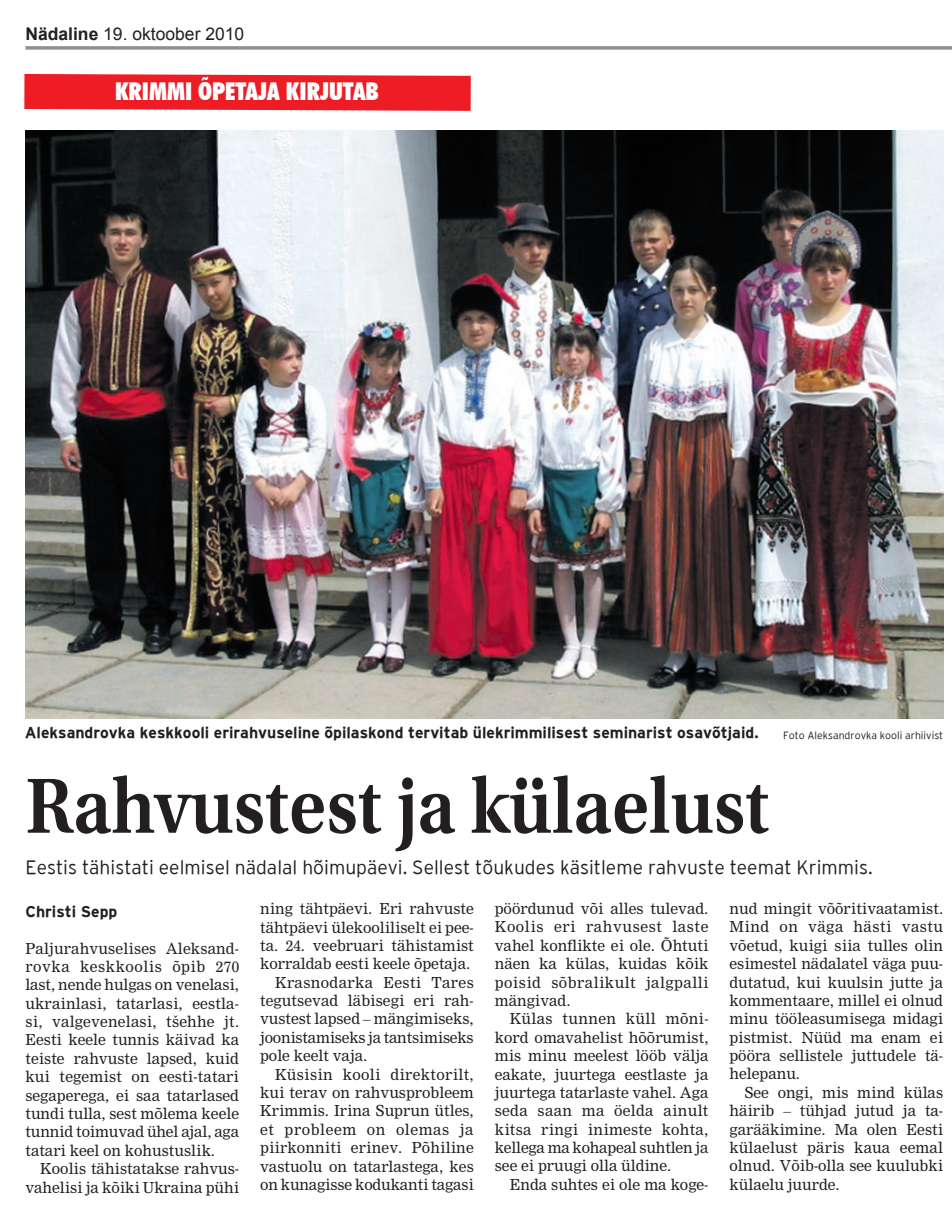
<style>
.page{position:relative;width:952px;height:1226px;background:#fff}
.page>*{position:absolute;margin:0;border:0;box-sizing:border-box;transform-origin:0 0}
.t1{font:600 82.25px "Utopia Std";color:#231f20;scale:.9 1}
.t2{font:900 condensed 24.5px "Futura BT";color:#fff}
.t3{font:300 19.25px "Interstatelight";color:#231f20}
.t4{font:17.5px "Arial";color:#231f20}
.t5{font:700 15.75px "Interstatebold";color:#231f20}
.t6{font:14.88px/18.4px "Nimrod";color:#231f20;text-align:justify}
.t7{font:14.88px "Nimrod";letter-spacing:.02em;color:#231f20}
.t8{font:14.88px "Nimrod";letter-spacing:.025em;color:#231f20}
.t9{font:14.88px "Nimrod";letter-spacing:.04em;color:#231f20}
.t10{font:300 10.5px "Interstatelight";color:#231f20}
.s1{font-weight:700}
</style>
<div class="page">
<svg style="left:25px;top:46px;width:927px;height:4px;background:#9e9d9d"></svg>
<img style="left:25px;top:130px;width:918px;height:588px">
<svg style="left:24px;top:74px;width:447px;height:37px;background:#ee2830"></svg>
<p class="t4" style="left:25px;top:22px;width:220px"><span class="s1">Nädaline</span> 19. oktoober 2010</p>
<h2 class="t2" style="left:115px;top:77px;width:265px">KRIMMI ÕPETAJA KIRJUTAB</h2>
<p class="t5" style="left:25px;top:723px;width:735px">Aleksandrovka keskkooli erirahvuseline õpilaskond tervitab ülekrimmilisest seminarist osavõtjaid.</p>
<p class="t10" style="left:783px;top:729px;width:162px">Foto Aleksandrovka kooli arhiivist</p>
<h1 class="t1" style="left:25px;top:759px;width:828px">Rahvustest ja külaelust</h1>
<p class="t3" style="left:25px;top:856px;width:849px">Eestis tähistati eelmisel nädalal hõimupäevi. Sellest tõukudes käsitleme rahvuste teemat Krimmis.</p>
<p class="t5" style="left:25px;top:902px;width:93px">Christi Sepp</p>
<p class="t6" style="left:25px;top:938px;width:215px">Paljurahvuselises Aleksand&shy;rovka keskkoolis õpib 270 last, nende hulgas on venelasi, ukrainlasi, tatarlasi, eestla&shy;si, valgevenelasi, tšehhe jt.<br>Eesti keele tunnis käivad ka teiste rahvuste lapsed, kuid kui tegemist on eesti-tatari segaperega, ei saa tatarlased tundi tulla, sest mõlema keele tunnid toimuvad ühel ajal, aga tatari keel on kohustuslik.</p>
<p class="t6" style="left:25px;top:1159px;width:215px;text-align:right">Koolis tähistatakse rahvus&shy;vahelisi ja kõiki Ukraina pühi</p>
<p class="t6" style="left:260px;top:899px;width:215px">ning tähtpäevi. Eri rahvuste</p>
<p class="t6" style="left:260px;top:917px;width:215px">tähtpäevi ülekooliliselt ei pee-</p>
<p class="t6" style="left:260px;top:936px;width:215px">ta. 24. veebruari tähistamist</p>
<p class="t6" style="left:260px;top:954px;width:212px">korraldab eesti keele õpetaja.</p>
<p class="t8" style="left:275px;top:973px;width:200px">Krasnodarka Eesti Tares</p>
<p class="t6" style="left:260px;top:991px;width:215px">tegutsevad läbisegi eri rah-</p>
<p class="t6" style="left:260px;top:1009px;width:215px">vustest lapsed – mängimiseks,</p>
<p class="t6" style="left:260px;top:1028px;width:215px">joonistamiseks ja tantsimiseks</p>
<p class="t6" style="left:260px;top:1046px;width:109px">pole keelt vaja.</p>
<p class="t7" style="left:275px;top:1064px;width:200px">Küsisin kooli direktorilt,</p>
<p class="t6" style="left:260px;top:1083px;width:215px">kui terav on rahvusprobleem</p>
<p class="t6" style="left:260px;top:1101px;width:215px">Krimmis. Irina Suprun ütles,</p>
<p class="t9" style="left:260px;top:1120px;width:215px">et probleem on olemas ja</p>
<p class="t6" style="left:260px;top:1138px;width:215px">piirkonniti erinev. Põhiline</p>
<p class="t6" style="left:260px;top:1156px;width:215px">vastuolu on tatarlastega, kes</p>
<p class="t6" style="left:260px;top:1175px;width:215px">on kunagisse kodukanti tagasi</p>
<p class="t6" style="left:495px;top:899px;width:215px">pöördunud või alles tulevad.<br>Koolis eri rahvusest laste vahel konflikte ei ole. Õhtuti näen ka külas, kuidas kõik poisid sõbralikult jalgpalli mängivad.</p>
<p class="t6" style="left:495px;top:1009px;width:215px;text-indent:15px">Külas tunnen küll mõni&shy;kord omavahelist hõõrumist, mis minu meelest lööb välja eakate, juurtega eestlaste ja juurtega tatarlaste vahel. Aga seda saan ma öelda ainult kitsa ringi inimeste kohta, kellega ma kohapeal suhtlen ja see ei pruugi olla üldine.</p>
<p class="t6" style="left:510px;top:1174px;width:200px">Enda suhtes ei ole ma koge-</p>
<p class="t6" style="left:729px;top:899px;width:215px">nud mingit võõritivaatamist.<br>Mind on väga hästi vastu võetud, kuigi siia tulles olin esimestel nädalatel väga puu&shy;dutatud, kui kuulsin jutte ja kommentaare, millel ei olnud minu tööleasumisega midagi pistmist. Nüüd ma enam ei pööra sellistele juttudele tä&shy;helepanu.</p>
<p class="t6" style="left:729px;top:1083px;width:215px;text-indent:15px">See ongi, mis mind külas häirib – tühjad jutud ja ta&shy;garääkimine. Ma olen Eesti külaelust päris kaua eemal olnud. Võib-olla see kuulubki külaelu juurde.</p>
</div>
